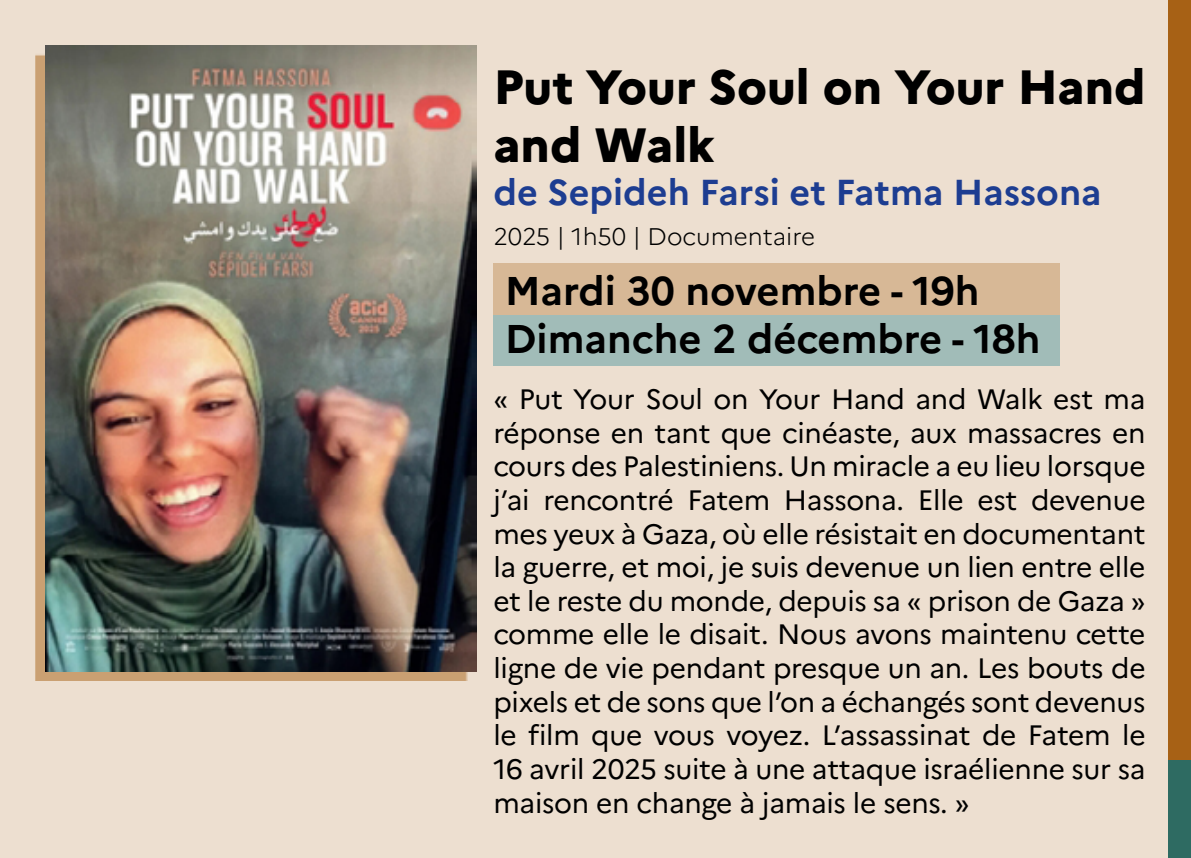
<style>
.page{position:relative;width:1191px;height:858px;background:#fff}
.page>*{position:absolute;margin:0;border:0;box-sizing:border-box;transform-origin:0 0}
.t1{font:800 48px/57.6px "Marianne";color:#000}
.t2{font:700 40px/48px "Marianne";color:#000}
.t3{font:700 36px "Marianne";color:#1d3d91}
.t4{font:28px/33.6px "Marianne";letter-spacing:-.01em;color:#000;text-align:justify}
.t5{font:300 24px "Marianne";color:#000}
</style>
<div class="page">
<div style="left:0;top:0;width:1191px;height:857px;background:#eddfd0"></div>
<div style="left:1168px;top:0;width:23px;height:760px;background:#a76115"></div>
<div style="left:1168px;top:760px;width:23px;height:97px;background:#2e6b62"></div>
<div style="left:493px;top:314px;width:566px;height:52px;background:#a1bcb8"></div>
<div style="left:493px;top:263px;width:566px;height:51px;background:#d7b896"></div>
<div style="left:36px;top:54px;width:432px;height:626px;background:#a76115;opacity:.5"></div>
<img style="left:45px;top:46px;width:431px;height:624px">
<h1 class="t1" style="left:493px;top:54px;width:653px">Put Your Soul on Your Hand and Walk</h1>
<p class="t3" style="left:493px;top:164px;width:609px">de Sepideh Farsi et Fatma Hassona</p>
<p class="t5" style="left:493px;top:218px;width:323px">2025 | 1h50 | Documentaire</p>
<h2 class="t2" style="left:505px;top:263px;width:537px">Mardi 30 novembre - 19h<br>Dimanche 2 décembre - 18h</h2>
<p class="t4" style="left:493px;top:380px;width:654px">« Put Your Soul on Your Hand and Walk est ma réponse en tant que cinéaste, aux massacres en cours des Palestiniens. Un miracle a eu lieu lorsque j’ai rencontré Fatem Hassona. Elle est devenue mes yeux à Gaza, où elle résistait en documentant la guerre, et moi, je suis devenue un lien entre elle et le reste du monde, depuis sa « prison de Gaza » comme elle le disait. Nous avons maintenu cette ligne de vie pendant presque un an. Les bouts de pixels et de sons que l’on a échangés sont devenus le film que vous voyez. L’assassinat de Fatem le 16 avril 2025 suite à une attaque israélienne sur sa maison en change à jamais le sens. »</p>
</div>
